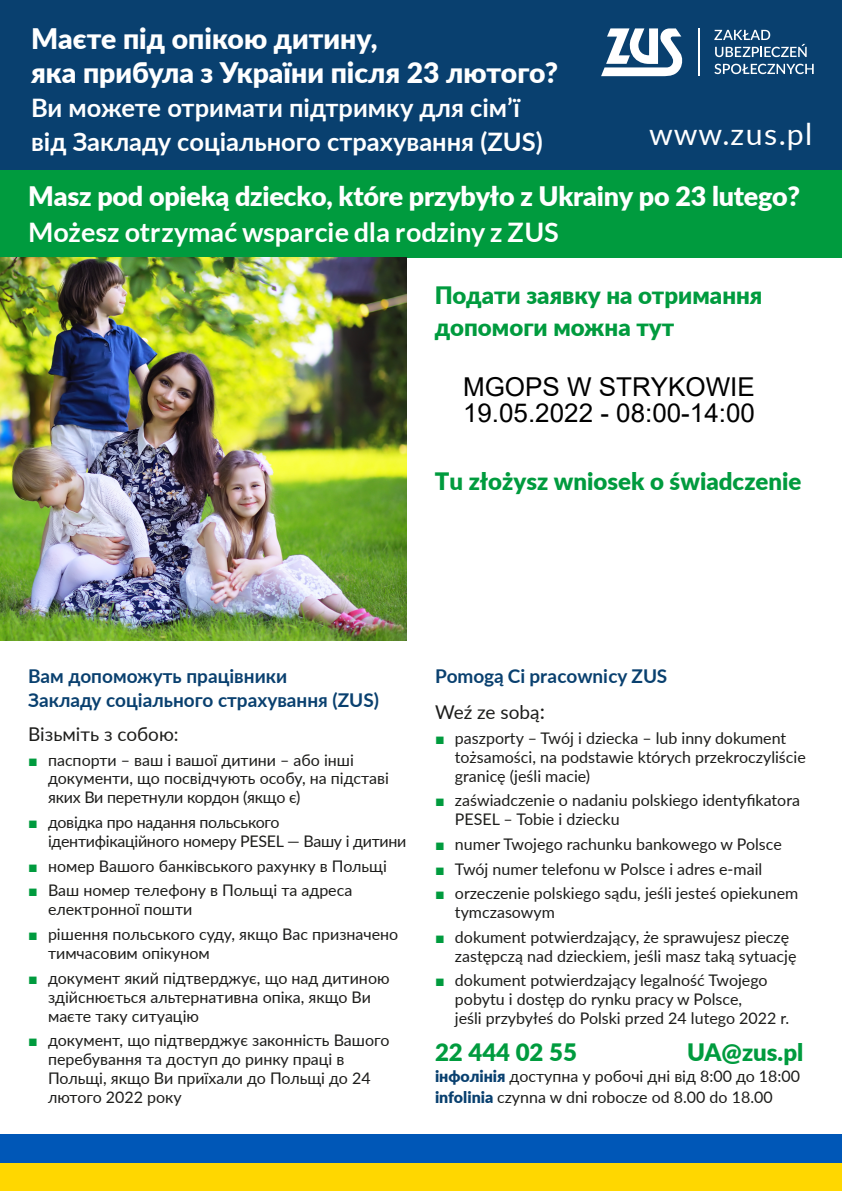
<style>
.page{position:relative;width:842px;height:1191px;background:#fff}
.page>*{position:absolute;margin:0;border:0;box-sizing:border-box;transform-origin:0 0}
.t1{font:30.3px "Lato";letter-spacing:.04em;color:#fff}
.t2{font:900 28.3px/33.9px "Lato";color:#fff}
.t3{font:900 26.9px "Lato";letter-spacing:-.01em;color:#fff}
.t4{font:700 26.9px "Lato";color:#fff}
.t5{font:26px/26px "Arial";color:#000}
.t6{font:700 25.5px/33.9px "Lato";color:#fff}
.t7{font:900 24px/32.2px "Lato";color:#009b3e}
.t8{font:700 19px/24px "Lato";color:#09406f}
.t9{font:19px "Lato";color:#1d1d1b}
.t10{font:16px/19px "Lato";color:#1d1d1b}
.s1{font-family:"Arial";color:#009b3e}
.s2{font-weight:400;color:#1d1d1b}
.s3{font-weight:400;font-size:21px;color:#1d1d1b}
.s4{font-weight:900;color:#09406f}
</style>
<div class="page">
<div style="left:0;top:1162px;width:842px;height:29px;background:#ffd700"></div>
<div style="left:0;top:1134px;width:842px;height:28px;background:#0057b7"></div>
<div style="left:0;top:0;width:842px;height:171px;background:#09406f"></div>
<div style="left:0;top:171px;width:842px;height:87px;background:#009b3e"></div>
<svg style="left:714px;top:30px;width:93px;height:27px"></svg>
<svg style="left:714px;top:64px;width:100px;height:10px"></svg>
<svg style="left:601px;top:28px;width:82px;height:48px"></svg>
<hr style="left:698px;top:28px;width:1px;height:48px;background:#fff">
<img style="left:0;top:258px;width:407px;height:382px">
<h2 class="t2" style="left:31px;top:23px;width:528px">Mаєте під опікою дитину,<br>яка прибула з України після 23 лютого?</h2>
<h3 class="t6" style="left:31px;top:92px;width:513px">Ви можете отримати підтримку для сім’ї від Закладу соціального страхування (ZUS)</h3>
<h1 class="t1" style="left:649px;top:121px;width:165px">www.zus.pl</h1>
<h3 class="t3" style="left:28px;top:184px;width:773px">Masz pod opieką dziecko, które przybyło z Ukrainy po 23 lutego?</h3>
<h3 class="t4" style="left:28px;top:220px;width:532px">Możesz otrzymać wsparcie dla rodziny z ZUS</h3>
<h3 class="t7" style="left:435px;top:281px;width:329px">Подати заявку на отримання допомоги можна тут</h3>
<h3 class="t5" style="left:463px;top:374px;width:293px">MGOPS W STRYKOWIE<br>19.05.2022 - 08:00-14:00</h3>
<h3 class="t7" style="left:435px;top:467px;width:368px">Tu złożysz wniosek o świadczenie</h3>
<p class="t8" style="left:28px;top:665px;width:352px">Вам допоможуть працівники<br>Закладу соціального страхування (ZUS)</p>
<p class="t9" style="left:28px;top:725px;width:152px">Візьміть з собою:</p>
<p class="t10" style="left:48px;top:751px;width:342px;text-indent:-20px"><span class="s1">■</span> паспорти – ваш і вашої дитини – або інші документи, що посвідчують особу, на підставі яких Ви перетнули кордон (якщо є)</p>
<p class="t10" style="left:48px;top:813px;width:360px;text-indent:-20px"><span class="s1">■</span> довідка про надання польського ідентифікаційного номеру PESEL — Вашу і дитини</p>
<p class="t10" style="left:28px;top:857px;width:360px"><span class="s1">■</span> номер Вашого банківського рахунку в Польщі</p>
<p class="t10" style="left:48px;top:882px;width:306px;text-indent:-20px"><span class="s1">■</span> Ваш номер телефону в Польщі та адреса електронної пошти</p>
<p class="t10" style="left:48px;top:925px;width:352px;text-indent:-20px"><span class="s1">■</span> рішення польського суду, якщо Вас призначено тимчасовим опікуном</p>
<p class="t10" style="left:48px;top:969px;width:343px;text-indent:-20px"><span class="s1">■</span> документ який підтверджує, що над дитиною здійснюється альтернативна опіка, якщо Ви маєте таку ситуацію</p>
<p class="t10" style="left:48px;top:1031px;width:343px;text-indent:-20px"><span class="s1">■</span> документ, що підтверджує законність Вашого перебування та доступ до ринку праці в Польщі, якщо Ви приїхали до Польщі до 24 лютого 2022 року</p>
<p class="t8" style="left:435px;top:659px;width:234px;line-height:36px">Pomogą Ci pracownicy ZUS<br><span class="s2">Weź ze sobą</span><span class="s3">:</span></p>
<p class="t10" style="left:455px;top:729px;width:352px;text-indent:-20px"><span class="s1">■</span> paszporty – Twój i dziecka – lub inny dokument tożsamości, na podstawie których przekroczyliście granicę (jeśli macie)</p>
<p class="t10" style="left:455px;top:792px;width:347px;text-indent:-20px"><span class="s1">■</span> zaświadczenie o nadaniu polskiego identyfikatora<br>PESEL – Tobie i dziecku</p>
<p class="t10" style="left:435px;top:835px;width:348px"><span class="s1">■</span> numer Twojego rachunku bankowego w Polsce</p>
<p class="t10" style="left:435px;top:860px;width:329px"><span class="s1">■</span> Twój numer telefonu w Polsce i adres e-mail</p>
<p class="t10" style="left:455px;top:885px;width:345px;text-indent:-20px"><span class="s1">■</span> orzeczenie polskiego sądu, jeśli jesteś opiekunem tymczasowym</p>
<p class="t10" style="left:455px;top:928px;width:343px;text-indent:-20px"><span class="s1">■</span> dokument potwierdzający, że sprawujesz pieczę zastępczą nad dzieckiem, jeśli masz taką sytuację</p>
<p class="t10" style="left:455px;top:972px;width:336px;text-indent:-20px"><span class="s1">■</span> dokument potwierdzający legalność Twojego pobytu i dostęp do rynku pracy w Polsce,<br>jeśli przybyłeś do Polski przed 24 lutego 2022 r.</p>
<h3 class="t7" style="left:435px;top:1037px;width:143px">22 444 02 55</h3>
<h3 class="t7" style="left:687px;top:1037px;width:118px">UA@zus.pl</h3>
<p class="t10" style="left:435px;top:1066px;width:367px;line-height:21px"><span class="s4">iнфолінія</span> доступна у робочі дні від 8:00 до 18:00 <span class="s4">infolinia</span> czynna w dni robocze od 8.00 do 18.00</p>
</div>
